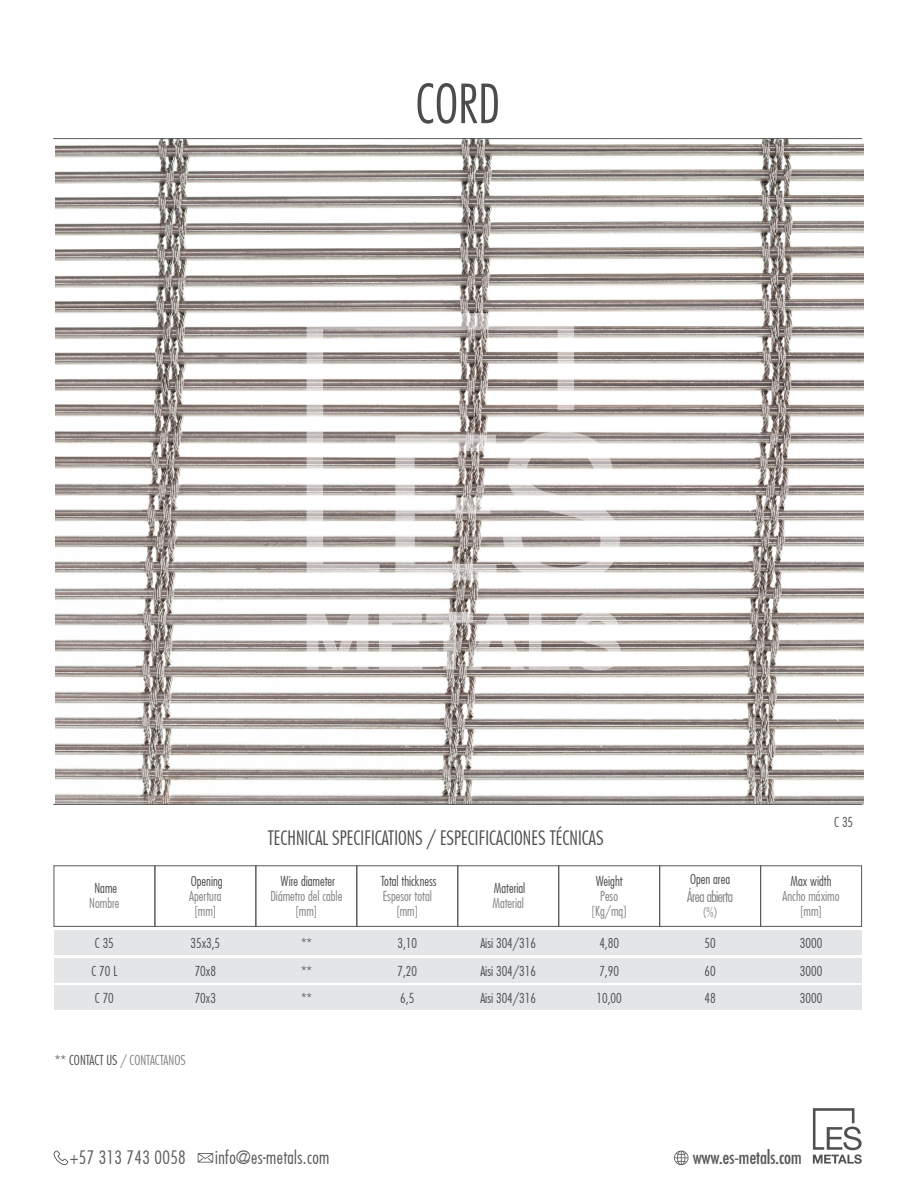
<style>
.page{position:relative;width:915px;height:1191px;background:#fff}
.page>*{position:absolute;margin:0;border:0;box-sizing:border-box;transform-origin:0 0}
.t1{font:300 condensed 52.5px "Futura";color:#4b4c4d}
.t2{font:300 condensed 19.5px "Futura";color:#4b4c4d}
.t3{font:300 condensed 18.15px "Futura";letter-spacing:.02em;color:#57585a}
.t4{font:condensed 18.15px "Futura";color:#57585a}
.t5{font:300 condensed 15px "Futura";letter-spacing:-.035em;color:#808285}
.t6{font:300 condensed 13.5px "Futura";color:#4b4c4d}
.t7{font:300 condensed 13.5px/15px "Futura";color:#808285;text-align:center}
.s1{color:#4b4c4d}
</style>
<div class="page">
<img style="left:55px;top:138px;width:808px;height:666px">
<hr style="left:53px;top:138px;width:808px;height:1px;background:#57585a">
<hr style="left:53px;top:804px;width:808px;height:1px;background:#57585a">
<svg style="left:306px;top:313px;width:268px;height:267px"></svg>
<svg style="left:395px;top:435px;width:101px;height:145px"></svg>
<svg style="left:502px;top:431px;width:117px;height:153px"></svg>
<svg style="left:306px;top:612px;width:62px;height:57px"></svg>
<svg style="left:379px;top:610px;width:241px;height:60px"></svg>
<svg style="left:674px;top:1150px;width:14px;height:15px"></svg>
<svg style="left:812px;top:1108px;width:49px;height:55px"></svg>
<svg style="left:54px;top:1150px;width:14px;height:15px"></svg>
<svg style="left:197px;top:1153px;width:16px;height:9px"></svg>
<div style="left:54px;top:865px;width:101px;height:61px;border:1px solid #57585a"></div>
<div style="left:154px;top:865px;width:102px;height:61px;border:1px solid #57585a"></div>
<div style="left:255px;top:865px;width:102px;height:61px;border:1px solid #57585a"></div>
<div style="left:356px;top:865px;width:102px;height:61px;border:1px solid #57585a"></div>
<div style="left:457px;top:865px;width:102px;height:61px;border:1px solid #57585a"></div>
<div style="left:558px;top:865px;width:101px;height:61px;border:1px solid #57585a"></div>
<div style="left:659px;top:865px;width:101px;height:61px;border:1px solid #57585a"></div>
<div style="left:760px;top:865px;width:101px;height:61px;border:1px solid #57585a"></div>
<div style="left:54px;top:930px;width:807px;height:24px;background:#e4e5e7"></div>
<div style="left:54px;top:958px;width:807px;height:24px;background:#e4e5e7"></div>
<div style="left:54px;top:985px;width:807px;height:25px;background:#e4e5e7"></div>
<h1 class="t1" style="left:415px;top:73px;width:86px">CORD</h1>
<p class="t6" style="left:94px;top:880px;width:24px">Name</p>
<p class="t7" style="left:89px;top:895px;width:32px">Nombre</p>
<p class="t6" style="left:191px;top:872px;width:33px">Opening</p>
<p class="t7" style="left:189px;top:888px;width:34px">Apertura [mm]</p>
<h2 class="t2" style="left:267px;top:826px;width:337px">TECHNICAL SPECIFICATIONS / ESPECIFICACIONES TÉCNICAS</h2>
<p class="t6" style="left:280px;top:872px;width:56px">Wire diameter</p>
<p class="t7" style="left:270px;top:888px;width:73px">Diámetro del cable [mm]</p>
<p class="t6" style="left:380px;top:872px;width:57px">Total thickness</p>
<p class="t7" style="left:382px;top:888px;width:51px">Espesor total [mm]</p>
<p class="t6" style="left:493px;top:880px;width:33px">Material</p>
<p class="t7" style="left:492px;top:895px;width:33px">Material</p>
<p class="t6" style="left:595px;top:872px;width:28px">Weight</p>
<p class="t7" style="left:590px;top:888px;width:38px">Peso [Kg/mq]</p>
<p class="t6" style="left:690px;top:871px;width:41px">Open area</p>
<p class="t5" style="left:687px;top:887px;width:47px">Área abierta</p>
<p class="t7" style="left:702px;top:904px;width:17px">(%)</p>
<p class="t6" style="left:834px;top:813px;width:20px">C 35</p>
<p class="t6" style="left:790px;top:872px;width:42px">Max width</p>
<p class="t7" style="left:782px;top:888px;width:59px">Ancho máximo [mm]</p>
<p class="t6" style="left:95px;top:935px;width:20px">C 35</p>
<p class="t6" style="left:190px;top:935px;width:31px">35x3,5</p>
<p class="t6" style="left:301px;top:935px;width:13px">**</p>
<p class="t6" style="left:397px;top:935px;width:21px">3,10</p>
<p class="t6" style="left:480px;top:935px;width:57px">Aisi 304/316</p>
<p class="t6" style="left:599px;top:935px;width:21px">4,80</p>
<p class="t6" style="left:704px;top:935px;width:13px">50</p>
<p class="t6" style="left:799px;top:935px;width:24px">3000</p>
<p class="t6" style="left:91px;top:962px;width:27px">C 70 L</p>
<p class="t6" style="left:195px;top:962px;width:23px">70x8</p>
<p class="t6" style="left:301px;top:962px;width:13px">**</p>
<p class="t6" style="left:397px;top:962px;width:21px">7,20</p>
<p class="t6" style="left:480px;top:962px;width:57px">Aisi 304/316</p>
<p class="t6" style="left:599px;top:962px;width:21px">7,90</p>
<p class="t6" style="left:704px;top:962px;width:13px">60</p>
<p class="t6" style="left:799px;top:962px;width:24px">3000</p>
<p class="t6" style="left:95px;top:990px;width:20px">C 70</p>
<p class="t6" style="left:195px;top:990px;width:23px">70x3</p>
<p class="t6" style="left:301px;top:990px;width:13px">**</p>
<p class="t6" style="left:400px;top:990px;width:16px">6,5</p>
<p class="t6" style="left:480px;top:990px;width:57px">Aisi 304/316</p>
<p class="t6" style="left:596px;top:990px;width:27px">10,00</p>
<p class="t6" style="left:704px;top:990px;width:13px">48</p>
<p class="t6" style="left:799px;top:990px;width:24px">3000</p>
<p class="t7" style="left:55px;top:1052px;width:132px"><span class="s1">** CONTACT US</span> / CONTACTANOS</p>
<h3 class="t3" style="left:70px;top:1146px;width:117px">+57 313 743 0058</h3>
<h3 class="t3" style="left:215px;top:1146px;width:116px">info@es-metals.com</h3>
<h3 class="t4" style="left:692px;top:1145px;width:110px">www.es-metals.com</h3>
</div>
